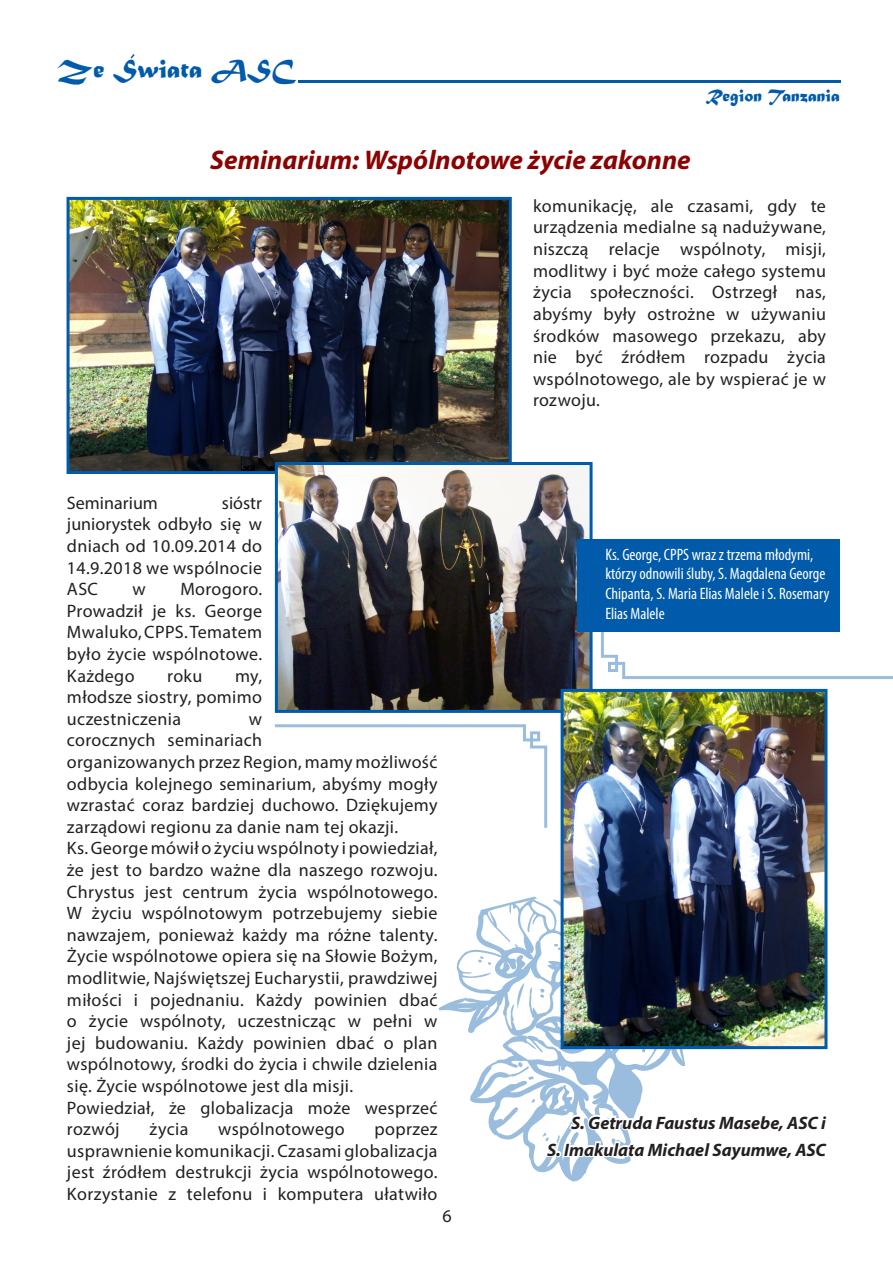
<style>
.page{position:relative;width:893px;height:1263px;background:#fff}
.page>*{position:absolute;margin:0;border:0;box-sizing:border-box;transform-origin:0 0}
.t1{font:italic 700 27px "Myriad Pro";color:#8b0202}
.t2{font:27px "Matura MT Script Capitals";color:#015aaa}
.t3{font:18px/21.6px "Myriad Pro";letter-spacing:.02em;color:#231f20;text-align:justify}
.t4{font:italic 700 18px "Myriad Pro";color:#231f20}
.t5{font:18px "Matura MT Script Capitals";color:#015aaa}
.t6{font:18px "Myriad Pro";color:#231f20}
.t7{font:condensed 16.5px/19.8px "Myriad Pro";color:#fff}
</style>
<div class="page">
<svg style="left:438px;top:897px;width:247px;height:276px"></svg>
<svg style="left:540px;top:988px;width:5px;height:10px"></svg>
<svg style="left:542px;top:1090px;width:143px;height:92px"></svg>
<img style="left:71px;top:201px;width:437px;height:269px">
<div style="left:67px;top:197px;width:445px;height:277px;border:3px solid #015aaa"></div>
<img style="left:279px;top:466px;width:310px;height:243px">
<div style="left:275px;top:462px;width:318px;height:251px;border:3px solid #015aaa"></div>
<img style="left:565px;top:693px;width:258px;height:352px">
<div style="left:561px;top:689px;width:266px;height:360px;border:3px solid #015aaa"></div>
<svg style="left:599px;top:631px;width:294px;height:48px"></svg>
<svg style="left:275px;top:724px;width:273px;height:104px"></svg>
<div style="left:578px;top:539px;width:262px;height:92px;background:#015aaa"></div>
<svg style="left:298px;top:80px;width:542px;height:2px"></svg>
<svg style="left:130px;top:54px;width:5px;height:5px"></svg>
<p class="t2" style="left:57px;top:52px;width:240px">Ze Swiata ASC</p>
<p class="t5" style="left:706px;top:84px;width:136px">Region Tanzania</p>
<p class="t1" style="left:210px;top:143px;width:482px">Seminarium: Wspólnotowe życie zakonne</p>
<p class="t3" style="left:67px;top:492px;width:197px;text-indent:155px">sióstr juniorystek odbyło się w dniach od 10.09.2014 do 14.9.2018 we wspólnocie ASC</p>
<p class="t6" style="left:67px;top:492px;width:92px">Seminarium</p>
<p class="t3" style="left:67px;top:578px;width:197px;text-indent:113px">Morogoro.<br>Prowadził je ks. George Mwaluko, CPPS. Tematem było życie wspólnotowe.<br>Każdego</p>
<p class="t3" style="left:133px;top:578px;width:15px">w</p>
<p class="t3" style="left:167px;top:664px;width:37px">roku</p>
<p class="t3" style="left:67px;top:664px;width:197px;text-indent:168px">my, młodsze siostry, pomimo uczestniczenia</p>
<p class="t3" style="left:67px;top:708px;width:372px;text-align:left;text-indent:182px">w<br>corocznych seminariach<br>organizowanych przez Region, mamy możliwość odbycia kolejnego seminarium, abyśmy mogły wzrastać coraz bardziej duchowo. Dziękujemy zarządowi regionu za danie nam tej okazji.</p>
<p class="t3" style="left:67px;top:837px;width:372px">Ks. George mówił o życiu wspólnoty i powiedział, że jest to bardzo ważne dla naszego rozwoju.<br>Chrystus jest centrum życia wspólnotowego.<br>W życiu wspólnotowym potrzebujemy siebie nawzajem, ponieważ każdy ma różne talenty.<br>Życie wspólnotowe opiera się na Słowie Bożym, modlitwie, Najświętszej Eucharystii, prawdziwej miłości i pojednaniu. Każdy powinien dbać o życie wspólnoty, uczestnicząc w pełni w jej budowaniu. Każdy powinien dbać o plan wspólnotowy, środki do życia i chwile dzielenia się. Życie wspólnotowe jest dla misji.</p>
<p class="t3" style="left:67px;top:1096px;width:372px">Powiedział, że globalizacja może wesprzeć rozwój</p>
<p class="t3" style="left:150px;top:1118px;width:40px">życia</p>
<p class="t3" style="left:218px;top:1118px;width:128px">wspólnotowego</p>
<p class="t3" style="left:67px;top:1118px;width:372px;text-indent:308px">poprzez usprawnienie komunikacji. Czasami globalizacja jest źródłem destrukcji życia wspólnotowego.<br>Korzystanie z telefonu i komputera ułatwiło</p>
<p class="t3" style="left:442px;top:1205px;width:11px">6</p>
<p class="t3" style="left:533px;top:195px;width:294px">komunikację, ale czasami, gdy te urządzenia medialne są nadużywane, niszczą relacje wspólnoty, misji, modlitwy i być może całego systemu życia społeczności. Ostrzegł nas, abyśmy były ostrożne w używaniu środków masowego przekazu, aby nie być źródłem rozpadu życia wspólnotowego, ale by wspierać je w rozwoju.</p>
<p class="t7" style="left:605px;top:544px;width:226px">Ks. George, CPPS wraz z trzema młodymi, którzy odnowili śluby, S. Magdalena George Chipanta, S. Maria Elias Malele i S. Rosemary Elias Malele</p>
<p class="t4" style="left:571px;top:1111px;width:256px">S. Getruda Faustus Masebe, ASC i</p>
<p class="t4" style="left:547px;top:1138px;width:280px">S. Imakulata Michael Sayumwe, ASC</p>
</div>
